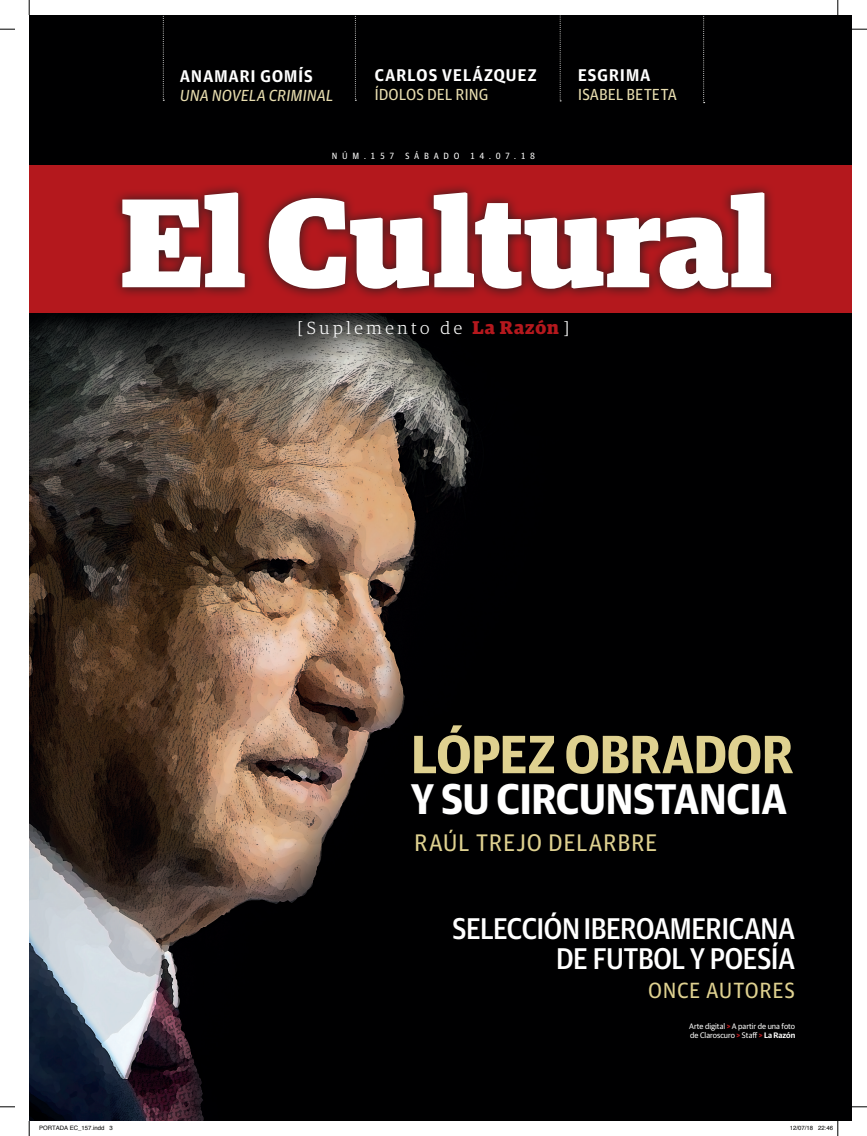
<style>
.page{position:relative;width:867px;height:1136px;background:#fff}
.page>*{position:absolute;margin:0;border:0;box-sizing:border-box;transform-origin:0 0}
.t1{font:900 126.5px "Guardian Egyp";letter-spacing:-.005em;color:#fff}
.t2{font:900 54px "Guardian Agate Sans";letter-spacing:-.04em;color:#dfd190}
.t3{font:900 43px "Guardian Agate Sans";letter-spacing:-.04em;color:#fff}
.t4{font:500 30px/30px "Guardian Agate Sans";letter-spacing:-.04em;color:#fff;text-align:right}
.t5{font:24px "Guardian Agate Sans 2";letter-spacing:.025em;color:#dfd190}
.t6{font:22px "Guardian Agate Sans 2";letter-spacing:.02em;color:#dfd190}
.t7{font:300 17.5px "Guardian Egyp";letter-spacing:.21em;color:#fff}
.t8{font:700 17px "Guardian Agate Sans 2";letter-spacing:.035em;color:#fff}
.t9{font:16px "Guardian Agate Sans 2";letter-spacing:-.005em;color:#e8ddaf}
.t10{font:italic 16px "Guardian Agate Sans 2";letter-spacing:-.005em;color:#e8ddaf}
.t11{font:9px "Guardian Agate Sans 2";letter-spacing:.515em;color:#fff}
.t12{font:8px/9px "Guardian Sans";color:#fff}
.t13{font:6px "Helvetica";color:#000}
.s1{font-weight:700;font-size:18.5px;color:#b4181d}
.s2{font-weight:700;color:#b4181d}
.s3{font-weight:600}
</style>
<div class="page">
<img style="left:29px;top:15px;width:822px;height:1106px">
<div style="left:29px;top:166px;width:822px;height:147px;background:#b4181d"></div>
<svg style="left:115px;top:186px;width:663px;height:111px"></svg>
<svg style="left:163px;top:15px;width:1px;height:86px"></svg>
<svg style="left:355px;top:15px;width:1px;height:86px"></svg>
<svg style="left:559px;top:15px;width:2px;height:86px"></svg>
<svg style="left:703px;top:15px;width:1px;height:88px"></svg>
<svg style="left:0;top:29px;width:15px;height:1px"></svg>
<svg style="left:851px;top:29px;width:15px;height:1px"></svg>
<svg style="left:0;top:1106px;width:15px;height:1px"></svg>
<svg style="left:851px;top:1106px;width:15px;height:1px"></svg>
<svg style="left:29px;top:0;width:1px;height:15px"></svg>
<svg style="left:29px;top:1121px;width:1px;height:15px"></svg>
<svg style="left:837px;top:0;width:1px;height:15px"></svg>
<svg style="left:837px;top:1121px;width:1px;height:15px"></svg>
<h3 class="t8" style="left:180px;top:64px;width:135px">ANAMARI GOMÍS</h3>
<h3 class="t10" style="left:180px;top:84px;width:155px">UNA NOVELA CRIMINAL</h3>
<h3 class="t8" style="left:374px;top:64px;width:164px">CARLOS VELÁZQUEZ</h3>
<h3 class="t9" style="left:374px;top:84px;width:116px">ÍDOLOS DEL RING</h3>
<p class="t11" style="left:332px;top:149px;width:205px">NÚM.157 SÁBADO 14.07.18</p>
<h3 class="t8" style="left:577px;top:64px;width:74px">ESGRIMA</h3>
<h3 class="t9" style="left:577px;top:84px;width:101px">ISABEL BETETA</h3>
<h1 class="t1" style="left:120px;top:144px;width:653px">El Cultural</h1>
<h3 class="t7" style="left:298px;top:317px;width:273px">[Suplemento de <span class="s1">La Razón</span>]</h3>
<h2 class="t2" style="left:410px;top:717px;width:385px">LÓPEZ OBRADOR</h2>
<h3 class="t3" style="left:410px;top:770px;width:379px">Y SU CIRCUNSTANCIA</h3>
<h3 class="t5" style="left:414px;top:826px;width:245px">RAÚL TREJO DELARBRE</h3>
<h3 class="t4" style="left:451px;top:911px;width:345px">SELECCIÓN IBEROAMERICANA<br>DE FUTBOL Y POESÍA</h3>
<h3 class="t6" style="left:648px;top:974px;width:148px">ONCE AUTORES</h3>
<p class="t12" style="left:689px;top:1021px;width:107px">Arte digital <span class="s2">&gt;</span> A partir de una foto de Claroscuro <span class="s2">&gt;</span> Staff <span class="s2">&gt;</span> <span class="s3">La Razón</span></p>
<p class="t13" style="left:39px;top:1123px;width:75px">PORTADA EC_157.indd 3</p>
<p class="t13" style="left:789px;top:1123px;width:45px">12/07/18 22:46</p>
</div>
